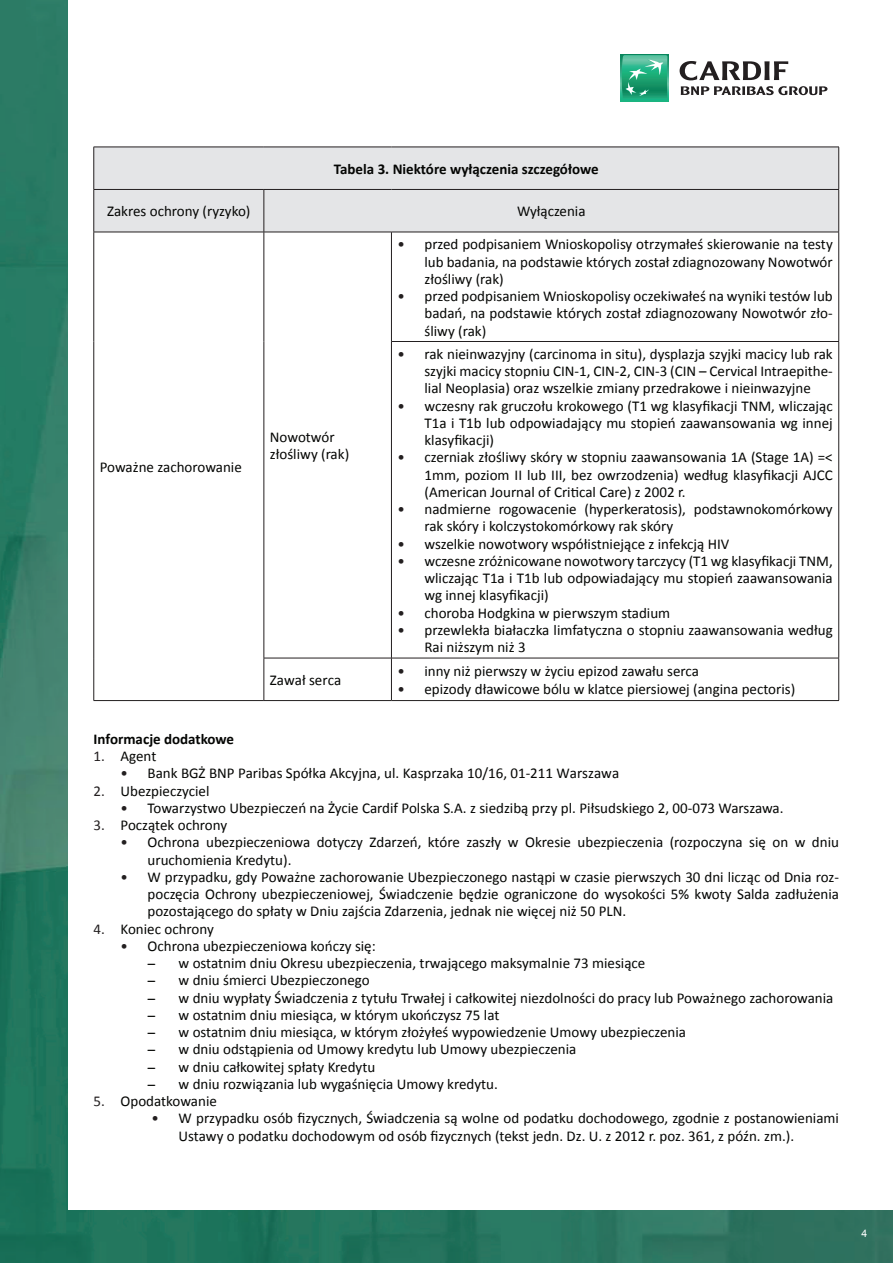
<style>
.page{position:relative;width:893px;height:1263px;background:#fff}
.page>*{position:absolute;margin:0;border:0;box-sizing:border-box;transform-origin:0 0}
.t1{font:15px/17.2px "Calibri";color:#040503;text-align:justify}
.t2{font:700 15px "Calibri";color:#040503}
.t3{font:10.5px "Arial";color:#fff}
.s1{color:#231f20}
</style>
<div class="page">
<img style="left:0;top:0;width:893px;height:1263px">
<div style="left:68px;top:0;width:825px;height:1210px;background:#fff"></div>
<div style="left:621px;top:55px;width:47px;height:47px;background:#19b482"></div>
<svg style="left:622px;top:55px;width:45px;height:43px"></svg>
<svg style="left:681px;top:86px;width:146px;height:9px"></svg>
<svg style="left:680px;top:61px;width:108px;height:19px"></svg>
<div style="left:95px;top:148px;width:743px;height:84px;background:#e4e5e7"></div>
<hr style="left:94px;top:147px;width:170px;height:1px;background:#231f20">
<hr style="left:94px;top:147px;width:1px;height:42px;background:#231f20">
<hr style="left:264px;top:147px;width:127px;height:1px;background:#231f20">
<hr style="left:391px;top:147px;width:448px;height:1px;background:#231f20">
<hr style="left:838px;top:147px;width:1px;height:42px;background:#231f20">
<hr style="left:94px;top:189px;width:170px;height:1px;background:#231f20">
<hr style="left:94px;top:190px;width:1px;height:42px;background:#231f20">
<hr style="left:264px;top:189px;width:127px;height:1px;background:#231f20">
<hr style="left:264px;top:190px;width:1px;height:42px;background:#231f20">
<hr style="left:391px;top:189px;width:448px;height:1px;background:#231f20">
<hr style="left:838px;top:190px;width:1px;height:42px;background:#231f20">
<hr style="left:94px;top:232px;width:170px;height:1px;background:#231f20">
<hr style="left:94px;top:232px;width:1px;height:109px;background:#231f20">
<hr style="left:264px;top:232px;width:127px;height:1px;background:#231f20">
<hr style="left:264px;top:232px;width:1px;height:109px;background:#231f20">
<hr style="left:391px;top:232px;width:448px;height:1px;background:#231f20">
<hr style="left:391px;top:232px;width:1px;height:109px;background:#231f20">
<hr style="left:838px;top:232px;width:1px;height:109px;background:#231f20">
<hr style="left:94px;top:341px;width:1px;height:317px;background:#231f20">
<hr style="left:264px;top:341px;width:1px;height:317px;background:#231f20">
<hr style="left:391px;top:341px;width:448px;height:1px;background:#231f20">
<hr style="left:391px;top:342px;width:1px;height:316px;background:#231f20">
<hr style="left:838px;top:342px;width:1px;height:316px;background:#231f20">
<hr style="left:94px;top:658px;width:1px;height:42px;background:#231f20">
<hr style="left:264px;top:658px;width:127px;height:1px;background:#231f20">
<hr style="left:264px;top:658px;width:1px;height:42px;background:#231f20">
<hr style="left:391px;top:658px;width:448px;height:1px;background:#231f20">
<hr style="left:391px;top:658px;width:1px;height:42px;background:#231f20">
<hr style="left:838px;top:658px;width:1px;height:42px;background:#231f20">
<hr style="left:94px;top:700px;width:170px;height:1px;background:#231f20">
<hr style="left:264px;top:700px;width:127px;height:1px;background:#231f20">
<hr style="left:391px;top:700px;width:448px;height:1px;background:#231f20">
<p class="t2" style="left:334px;top:159px;width:266px">Tabela 3. Niektóre wyłączenia szczegółowe</p>
<p class="t1" style="left:107px;top:203px;width:145px">Zakres ochrony (ryzyko)</p>
<p class="t1" style="left:517px;top:203px;width:70px">Wyłączenia</p>
<p class="t1" style="left:100px;top:458px;width:144px">Poważne zachorowanie</p>
<p class="t1" style="left:270px;top:428px;width:81px">Nowotwór złośliwy (rak)</p>
<p class="t1" style="left:270px;top:671px;width:73px">Zawał serca</p>
<p class="t1" style="left:424px;top:236px;width:410px;text-indent:-27px"><span class="s1">•</span> przed podpisaniem Wnioskopolisy otrzymałeś skierowanie na testy lub badania, na podstawie których został zdiagnozowany Nowotwór złośliwy (rak)</p>
<p class="t1" style="left:424px;top:287px;width:410px;text-indent:-27px"><span class="s1">•</span> przed podpisaniem Wnioskopolisy oczekiwałeś na wyniki testów lub badań, na podstawie których został zdiagnozowany Nowotwór zło&shy;śliwy (rak)</p>
<p class="t1" style="left:424px;top:345px;width:410px;text-indent:-27px"><span class="s1">•</span> rak nieinwazyjny (carcinoma in situ), dysplazja szyjki macicy lub rak szyjki macicy stopniu CIN-1, CIN-2, CIN-3 (CIN – Cervical Intraepithe&shy;lial Neoplasia) oraz wszelkie zmiany przedrakowe i nieinwazyjne</p>
<p class="t1" style="left:424px;top:397px;width:410px;text-indent:-27px"><span class="s1">•</span> wczesny rak gruczołu krokowego (T1 wg klasyfikacji TNM, wliczając T1a i T1b lub odpowiadający mu stopień zaawansowania wg innej klasyfikacji)</p>
<p class="t1" style="left:424px;top:449px;width:410px;text-indent:-27px"><span class="s1">•</span> czerniak złośliwy skóry w stopniu zaawansowania 1A (Stage 1A) =&lt; 1mm, poziom II lub III, bez owrzodzenia) według klasyfikacji AJCC (American Journal of Critical Care) z 2002 r.</p>
<p class="t1" style="left:424px;top:500px;width:410px;text-indent:-27px"><span class="s1">•</span> nadmierne rogowacenie (hyperkeratosis), podstawnokomórkowy rak skóry i kolczystokomórkowy rak skóry</p>
<p class="t1" style="left:397px;top:535px;width:333px"><span class="s1">•</span> wszelkie nowotwory współistniejące z infekcją HIV</p>
<p class="t1" style="left:424px;top:552px;width:410px;text-indent:-27px"><span class="s1">•</span> wczesne zróżnicowane nowotwory tarczycy (T1 wg klasyfikacji TNM, wliczając T1a i T1b lub odpowiadający mu stopień zaawansowania wg innej klasyfikacji)</p>
<p class="t1" style="left:397px;top:604px;width:274px"><span class="s1">•</span> choroba Hodgkina w pierwszym stadium</p>
<p class="t1" style="left:424px;top:621px;width:410px;text-indent:-27px"><span class="s1">•</span> przewlekła białaczka limfatyczna o stopniu zaawansowania według<br>Rai niższym niż 3</p>
<p class="t1" style="left:397px;top:663px;width:303px"><span class="s1">•</span> inny niż pierwszy w życiu epizod zawału serca</p>
<p class="t1" style="left:397px;top:680px;width:399px"><span class="s1">•</span> epizody dławicowe bólu w klatce piersiowej (angina pectoris)</p>
<p class="t2" style="left:94px;top:729px;width:142px">Informacje dodatkowe</p>
<p class="t1" style="left:94px;top:747px;width:64px"><span class="s1">1.</span> Agent</p>
<p class="t1" style="left:121px;top:765px;width:500px"><span class="s1">•</span> Bank BGŻ BNP Paribas Spółka Akcyjna, ul. Kasprzaka 10/16, 01-211 Warszawa</p>
<p class="t1" style="left:94px;top:782px;width:117px"><span class="s1">2.</span> Ubezpieczyciel</p>
<p class="t1" style="left:121px;top:799px;width:664px"><span class="s1">•</span> Towarzystwo Ubezpieczeń na Życie Cardif Polska S.A. z siedzibą przy pl. Piłsudskiego 2, 00-073 Warszawa.</p>
<p class="t1" style="left:94px;top:816px;width:135px"><span class="s1">3.</span> Początek ochrony</p>
<p class="t1" style="left:148px;top:834px;width:693px;text-indent:-27px"><span class="s1">•</span> Ochrona ubezpieczeniowa dotyczy Zdarzeń, które zaszły w Okresie ubezpieczenia (rozpoczyna się on w dniu uruchomienia Kredytu).</p>
<p class="t1" style="left:148px;top:868px;width:693px;text-indent:-27px"><span class="s1">•</span> W przypadku, gdy Poważne zachorowanie Ubezpieczonego nastąpi w czasie pierwszych 30 dni licząc od Dnia roz&shy;poczęcia Ochrony ubezpieczeniowej, Świadczenie będzie ograniczone do wysokości 5% kwoty Salda zadłużenia pozostającego do spłaty w Dniu zajścia Zdarzenia, jednak nie więcej niż 50 PLN.</p>
<p class="t1" style="left:94px;top:920px;width:122px"><span class="s1">4.</span> Koniec ochrony</p>
<p class="t1" style="left:152px;top:937px;width:226px;text-indent:-31px"><span class="s1">•</span> Ochrona ubezpieczeniowa kończy się: ̶</p>
<p class="t1" style="left:179px;top:954px;width:468px">w ostatnim dniu Okresu ubezpieczenia, trwającego maksymalnie 73 miesiące</p>
<p class="t1" style="left:152px;top:972px;width:9px">̶</p>
<p class="t1" style="left:179px;top:972px;width:193px">w dniu śmierci Ubezpieczonego</p>
<p class="t1" style="left:152px;top:989px;width:9px">̶</p>
<p class="t1" style="left:179px;top:989px;width:656px">w dniu wypłaty Świadczenia z tytułu Trwałej i całkowitej niezdolności do pracy lub Poważnego zachorowania</p>
<p class="t1" style="left:152px;top:1006px;width:9px">̶</p>
<p class="t1" style="left:179px;top:1006px;width:322px">w ostatnim dniu miesiąca, w którym ukończysz 75 lat</p>
<p class="t1" style="left:152px;top:1023px;width:9px">̶</p>
<p class="t1" style="left:179px;top:1023px;width:509px">w ostatnim dniu miesiąca, w którym złożyłeś wypowiedzenie Umowy ubezpieczenia</p>
<p class="t1" style="left:152px;top:1041px;width:9px">̶</p>
<p class="t1" style="left:179px;top:1041px;width:399px">w dniu odstąpienia od Umowy kredytu lub Umowy ubezpieczenia</p>
<p class="t1" style="left:152px;top:1058px;width:9px">̶</p>
<p class="t1" style="left:179px;top:1058px;width:198px">w dniu całkowitej spłaty Kredytu</p>
<p class="t1" style="left:152px;top:1075px;width:9px">̶</p>
<p class="t1" style="left:179px;top:1075px;width:321px">w dniu rozwiązania lub wygaśnięcia Umowy kredytu.</p>
<p class="t1" style="left:94px;top:1092px;width:125px"><span class="s1">5.</span> Opodatkowanie</p>
<p class="t1" style="left:179px;top:1110px;width:662px;text-indent:-27px"><span class="s1">•</span> W przypadku osób fizycznych, Świadczenia są wolne od podatku dochodowego, zgodnie z postanowieniami<br>Ustawy o podatku dochodowym od osób fizycznych (tekst jedn. Dz. U. z 2012 r. poz. 361, z późn. zm.).</p>
<p class="t3" style="left:861px;top:1227px;width:7px">4</p>
</div>
